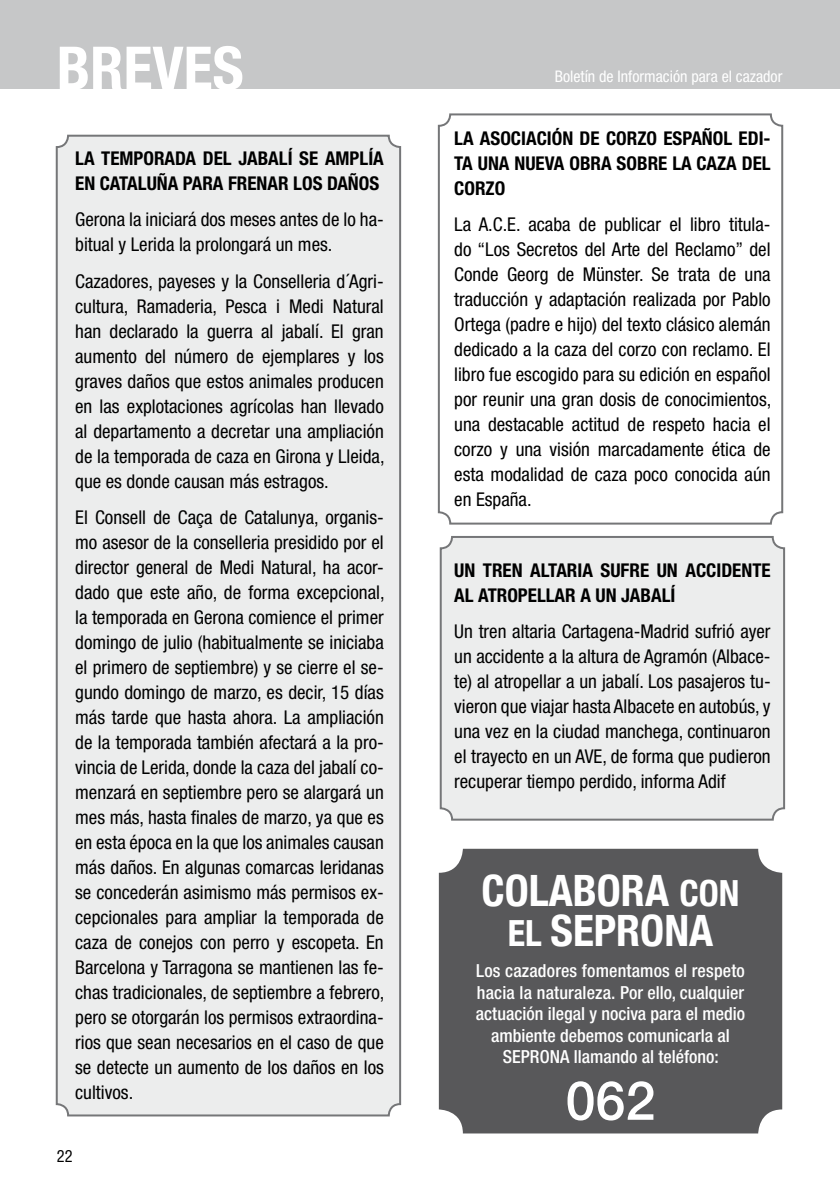
<style>
.page{position:relative;width:840px;height:1191px;background:#fff}
.page>*{position:absolute;margin:0;border:0;box-sizing:border-box;transform-origin:0 0}
.t1{font:700 condensed 60px "Helvetica Neue";color:#fff}
.t2{font:500 53.8px "Helvetica Neue";color:#fff}
.t3{font:700 condensed 43.2px/39.6px "Helvetica Neue";color:#fff;text-align:center}
.t4{font:condensed 19px/25px "Helvetica Neue";color:#000;text-align:justify}
.t5{font:700 condensed 19px/25px "Helvetica Neue";color:#000}
.t6{font:500 condensed 18px/21.6px "Helvetica Neue";color:#fff;text-align:center}
.t7{font:condensed 16px "Helvetica Neue";color:#fff}
.t8{font:condensed 16px "Helvetica";color:#000}
.s1{font-size:36px}
</style>
<div class="page">
<div style="left:440px;top:537px;width:343px;height:282px;background:#eceded;border-radius:11px"></div>
<div style="left:439px;top:536px;width:345px;height:284px;border:2px solid #757678;border-radius:11px"></div>
<div style="left:57px;top:136px;width:343px;height:979px;background:#eceded;border-radius:11px"></div>
<div style="left:56px;top:135px;width:345px;height:981px;border:2px solid #757678;border-radius:11px"></div>
<div style="left:437px;top:113px;width:345px;height:411px;border:2px solid #757678;border-radius:11px"></div>
<div style="left:0;top:0;width:839px;height:88px;background:#c6c7c8"></div>
<div style="left:438px;top:848px;width:343px;height:285px;background:#58585a;border-radius:24px"></div>
<h1 class="t1" style="left:57px;top:32px;width:188px">BREVES</h1>
<p class="t5" style="left:75px;top:145px;width:310px">LA TEMPORADA DEL JABALÍ SE AMPLÍA<br>EN CATALUÑA PARA FRENAR LOS DAÑOS</p>
<p class="t4" style="left:75px;top:207px;width:310px">Gerona la iniciará dos meses antes de lo ha&shy;bitual y Lerida la prolongará un mes.</p>
<p class="t4" style="left:75px;top:268px;width:311px">Cazadores, payeses y la Conselleria d´Agri&shy;cultura, Ramaderia, Pesca i Medi Natural han declarado la guerra al jabalí. El gran aumento del número de ejemplares y los graves daños que estos animales producen en las explotaciones agrícolas han llevado al departamento a decretar una ampliación de la temporada de caza en Girona y Lleida, que es donde causan más estragos.</p>
<p class="t4" style="left:75px;top:505px;width:311px">El Consell de Caça de Catalunya, organis&shy;mo asesor de la conselleria presidido por el director general de Medi Natural, ha acor&shy;dado que este año, de forma excepcional, la temporada en Gerona comience el primer domingo de julio (habitualmente se iniciaba el primero de septiembre) y se cierre el se&shy;gundo domingo de marzo, es decir, 15 días más tarde que hasta ahora. La ampliación de la temporada también afectará a la pro&shy;vincia de Lerida, donde la caza del jabalí co&shy;menzará en septiembre pero se alargará un mes más, hasta finales de marzo, ya que es en esta época en la que los animales causan más daños. En algunas comarcas leridanas se concederán asimismo más permisos ex&shy;cepcionales para ampliar la temporada de caza de conejos con perro y escopeta. En Barcelona y Tarragona se mantienen las fe&shy;chas tradicionales, de septiembre a febrero, pero se otorgarán los permisos extraordina&shy;rios que sean necesarios en el caso de que se detecte un aumento de los daños en los cultivos.</p>
<p class="t8" style="left:57px;top:1146px;width:17px">22</p>
<p class="t7" style="left:554px;top:67px;width:229px">Boletín de Información para el cazador</p>
<p class="t5" style="left:454px;top:125px;width:318px;text-align:justify">LA ASOCIACIÓN DE CORZO ESPAÑOL EDI-TA UNA NUEVA OBRA SOBRE LA CAZA DEL CORZO</p>
<p class="t4" style="left:454px;top:212px;width:318px">La A.C.E. acaba de publicar el libro titula&shy;do “Los Secretos del Arte del Reclamo” del Conde Georg de Münster. Se trata de una traducción y adaptación realizada por Pablo Ortega (padre e hijo) del texto clásico alemán dedicado a la caza del corzo con reclamo. El libro fue escogido para su edición en español por reunir una gran dosis de conocimientos, una destacable actitud de respeto hacia el corzo y una visión marcadamente ética de esta modalidad de caza poco conocida aún en España.</p>
<p class="t5" style="left:454px;top:557px;width:318px">UN TREN ALTARIA SUFRE UN ACCIDENTE<br>AL ATROPELLAR A UN JABALÍ</p>
<p class="t4" style="left:454px;top:618px;width:318px">Un tren altaria Cartagena-Madrid sufrió ayer un accidente a la altura de Agramón (Albace&shy;te) al atropellar a un jabalí. Los pasajeros tu&shy;vieron que viajar hasta Albacete en autobús, y una vez en la ciudad manchega, continuaron el trayecto en un AVE, de forma que pudieron recuperar tiempo perdido, informa Adif</p>
<h3 class="t3" style="left:481px;top:870px;width:259px">COLABORA <span class="s1">CON<br>EL</span> SEPRONA</h3>
<p class="t6" style="left:475px;top:959px;width:270px">Los cazadores fomentamos el respeto hacia la naturaleza. Por ello, cualquier actuación ilegal y nociva para el medio ambiente debemos comunicarla al SEPRONA llamando al teléfono:</p>
<h2 class="t2" style="left:565px;top:1068px;width:91px">062</h2>
</div>
